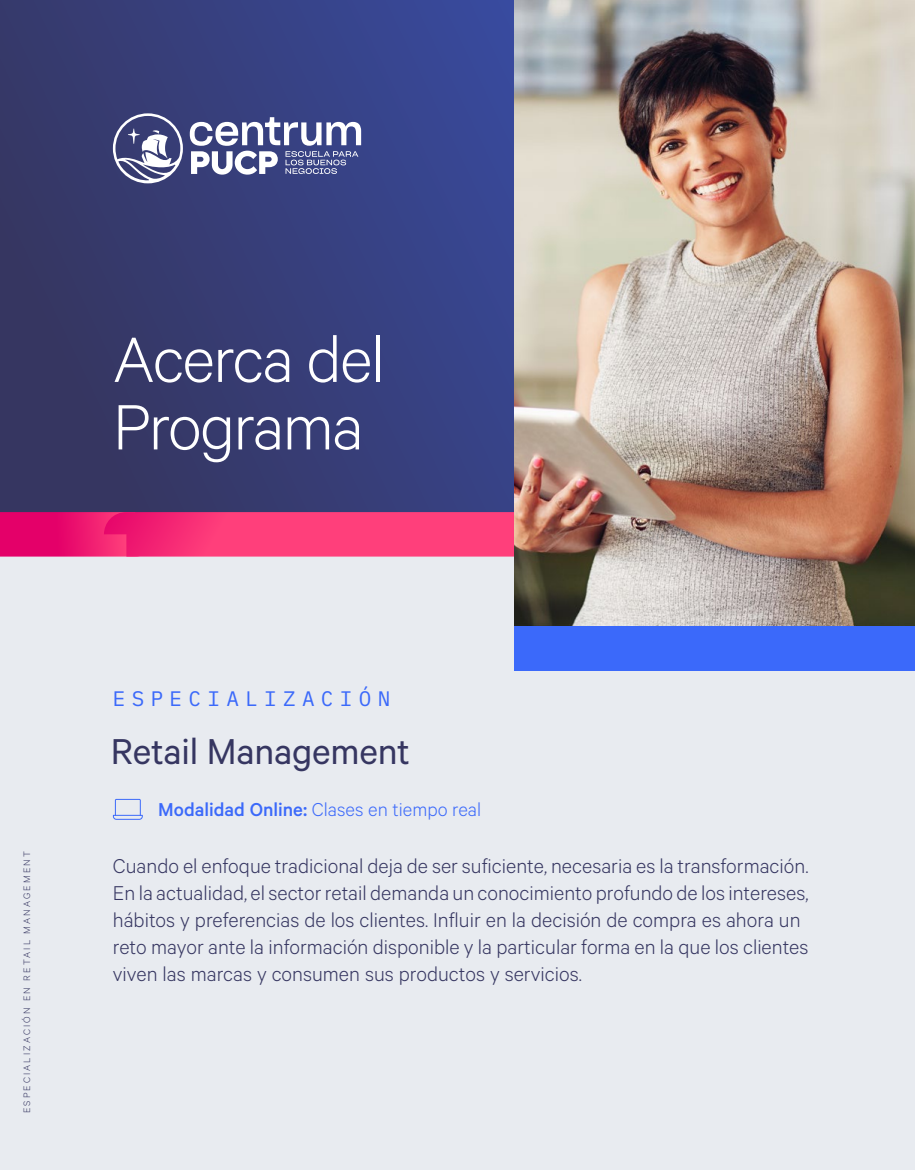
<style>
.page{position:relative;width:915px;height:1170px;background:#fff}
.page>*{position:absolute;margin:0;border:0;box-sizing:border-box;transform-origin:0 0}
.t1{font:300 72px/67.5px "Calibre";letter-spacing:-.025em;color:#fff}
.t2{font:40.5px "Calibre";letter-spacing:-.005em;color:#363661}
.t3{font:300 22.5px/27px "Calibre";color:#363661}
.t4{font:300 21px "Calibre";color:#3b69fa}
.t5{font:21px "i A Writer Duospace";letter-spacing:.3em;color:#3b69fa}
.t6{font:300 10.5px "Calibre";letter-spacing:.2em;color:#363661}
.s1{font-weight:500}
</style>
<div class="page">
<svg style="left:0;top:0;width:514px;height:512px;background:#363e79"></svg>
<div style="left:0;top:556px;width:914px;height:613px;background:#e8ebf0"></div>
<svg style="left:0;top:512px;width:514px;height:44px;background:#f72e76"></svg>
<img style="left:514px;top:0;width:400px;height:626px">
<svg style="left:113px;top:113px;width:70px;height:70px"></svg>
<svg style="left:190px;top:117px;width:171px;height:58px"></svg>
<div style="left:514px;top:626px;width:400px;height:44px;background:#3b69fa"></div>
<svg style="left:113px;top:798px;width:30px;height:21px"></svg>
<h1 class="t1" style="left:113px;top:322px;width:273px">Acerca del<br>Programa</h1>
<p class="t6" style="left:21px;top:1113px;width:263px;rotate:-90deg">ESPECIALIZACIÓN EN RETAIL MANAGEMENT</p>
<p class="t5" style="left:113px;top:682px;width:279px">ESPECIALIZACIÓN</p>
<h2 class="t2" style="left:111px;top:727px;width:301px">Retail Management</h2>
<p class="t4" style="left:158px;top:797px;width:324px"><span class="s1">Modalidad Online:</span> Clases en tiempo real</p>
<p class="t3" style="left:113px;top:851px;width:697px">Cuando el enfoque tradicional deja de ser suficiente, necesaria es la transformación.<br>En la actualidad, el sector retail demanda un conocimiento profundo de los intereses, hábitos y preferencias de los clientes. Influir en la decisión de compra es ahora un reto mayor ante la información disponible y la particular forma en la que los clientes viven las marcas y consumen sus productos y servicios.</p>
</div>
